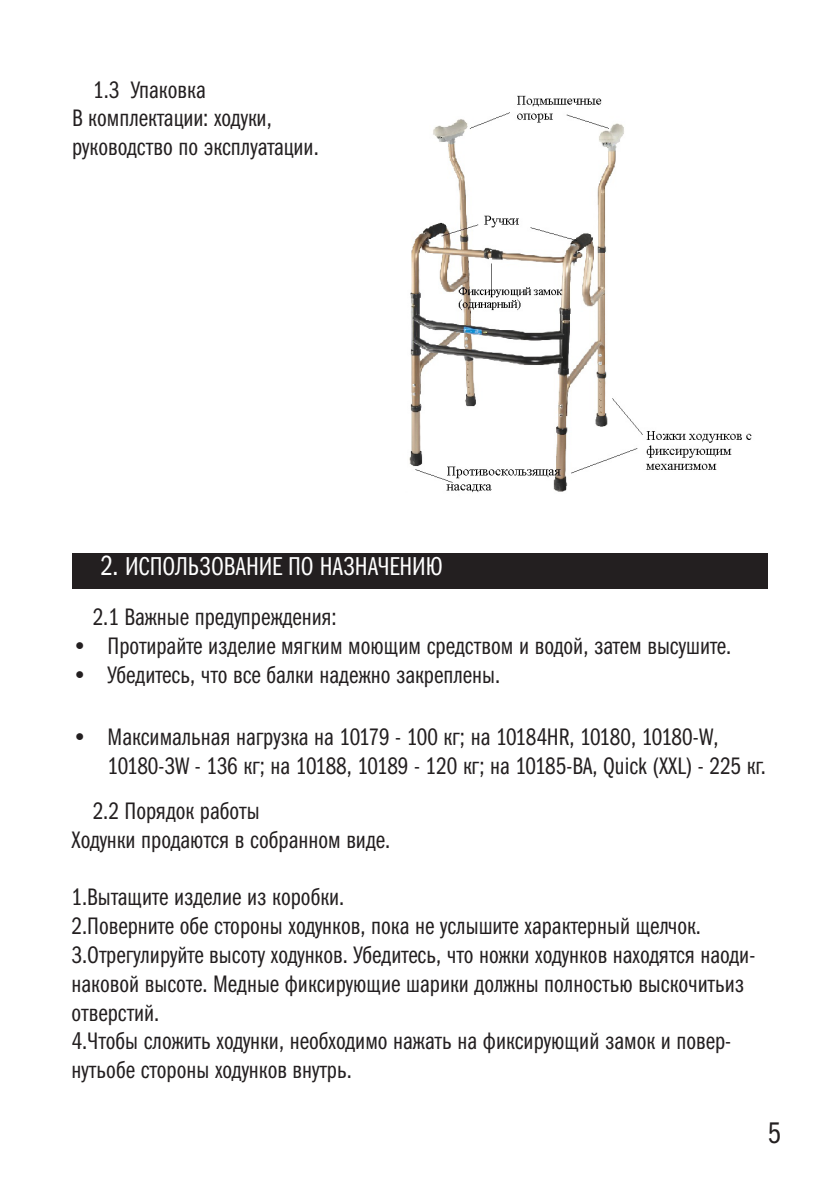
<style>
.page{position:relative;width:840px;height:1191px;background:#fff}
.page>*{position:absolute;margin:0;border:0;box-sizing:border-box;transform-origin:0 0}
.t1{font:30px "Franklin Gothic Book Cmp C";color:#231f20}
.t2{font:26px "Franklin Gothic Book Cmp C";letter-spacing:-.005em;color:#fff}
.t3{font:24px/28.8px "Franklin Gothic Book Cmp C";color:#231f20}
.s1{font-size:28px}
</style>
<div class="page">
<img style="left:409px;top:95px;width:343px;height:398px">
<div style="left:72px;top:553px;width:695px;height:36px;background:#231f20"></div>
<p class="t3" style="left:93px;top:75px;width:114px">1.3 Упаковка</p>
<p class="t3" style="left:72px;top:104px;width:201px">В комплектации: ходуки,</p>
<p class="t3" style="left:72px;top:133px;width:248px">руководство по эксплуатации.</p>
<p class="t2" style="left:100px;top:551px;width:343px"><span class="s1">2.</span> ИСПОЛЬЗОВАНИЕ ПО НАЗНАЧЕНИЮ</p>
<p class="t3" style="left:93px;top:602px;width:245px">2.1 Важные предупреждения:</p>
<p class="t3" style="left:71px;top:631px;width:661px">• Протирайте изделие мягким моющим средством и водой, затем высушите.</p>
<p class="t3" style="left:71px;top:660px;width:430px">• Убедитесь, что все балки надежно закреплены.</p>
<p class="t3" style="left:107px;top:722px;width:659px;text-indent:-36px">• Максимальная нагрузка на 10179 - 100 кг; на 10184HR, 10180, 10180-W,<br>10180-3W - 136 кг; на 10188, 10189 - 120 кг; на 10185-ВА, Quick (XXL) - 225 кг.</p>
<p class="t3" style="left:93px;top:796px;width:168px">2.2 Порядок работы</p>
<p class="t3" style="left:71px;top:825px;width:320px">Ходунки продаются в собранном виде.</p>
<p class="t3" style="left:71px;top:882px;width:274px">1.Вытащите изделие из коробки.</p>
<p class="t3" style="left:71px;top:911px;width:630px">2.Поверните обе стороны ходунков, пока не услышите характерный щелчок.</p>
<p class="t3" style="left:71px;top:940px;width:685px">3.Отрегулируйте высоту ходунков. Убедитесь, что ножки ходунков находятся наоди&shy;наковой высоте. Медные фиксирующие шарики должны полностью выскочитьиз отверстий.</p>
<p class="t3" style="left:71px;top:1026px;width:660px">4.Чтобы сложить ходунки, необходимо нажать на фиксирующий замок и повер&shy;нутьобе стороны ходунков внутрь.</p>
<p class="t1" style="left:767px;top:1116px;width:15px">5</p>
</div>
